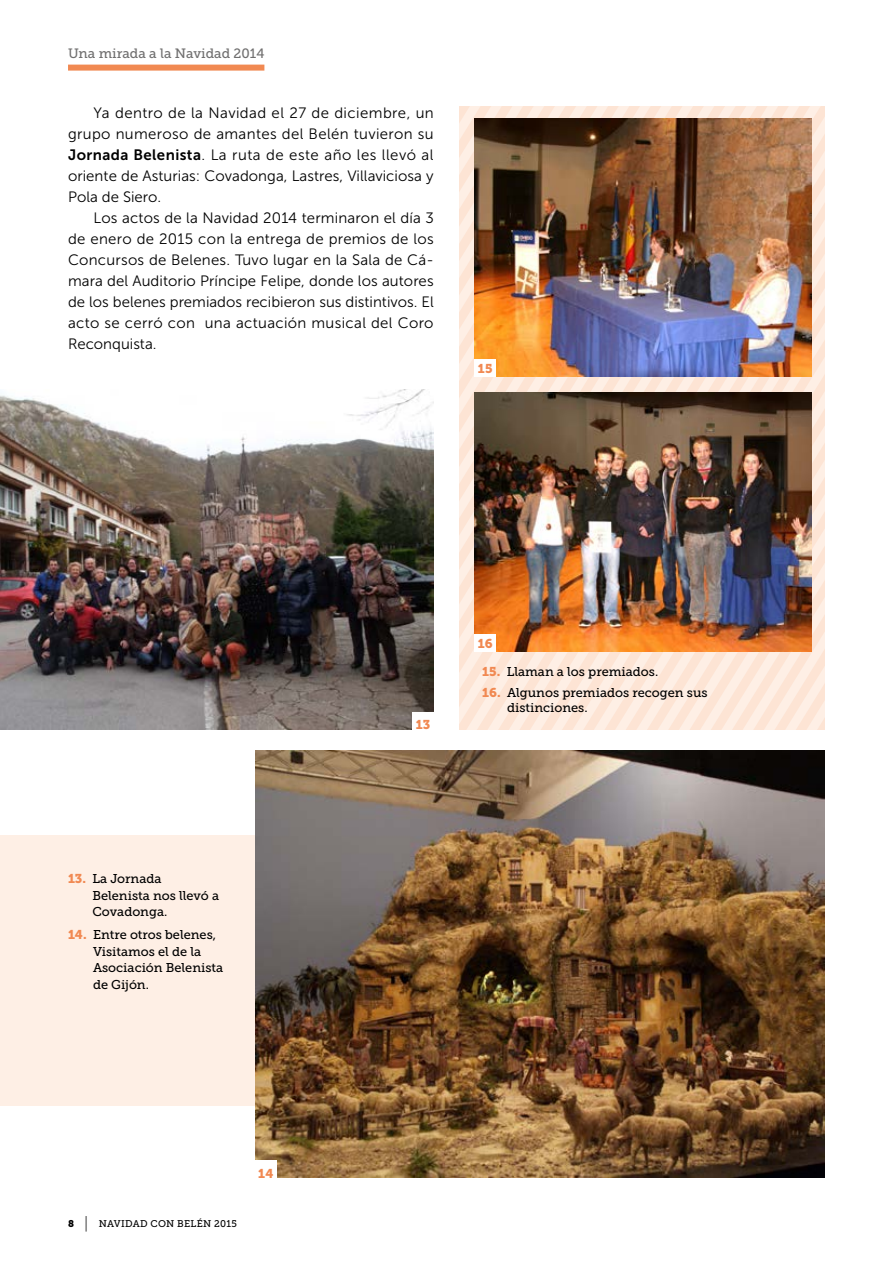
<style>
.page{position:relative;width:893px;height:1263px;background:#fff}
.page>*{position:absolute;margin:0;border:0;box-sizing:border-box;transform-origin:0 0}
.t1{font:15px/21px "Museo Sans 300";letter-spacing:.005em;color:#000;text-align:justify}
.t2{font:13.5px "Museo Slab 500";color:#706f6f}
.t3{font:12.75px/16.5px "Museo Slab 500";color:#000}
.t4{font:12.75px "Museo Slab 900";letter-spacing:.02em;color:#f18952}
.t5{font:9.75px "Museo Slab 500";letter-spacing:.025em;color:#000}
.s1{font-family:"Museo Sans 700"}
.s2{font-family:"Museo Slab 900";color:#f18952}
.s3{font-family:"Museo Slab 900"}
.s4{font-family:"Museo Slab 100";font-size:16.5px}
</style>
<div class="page">
<svg style="left:459px;top:106px;width:20px;height:623px;background:#fde9dc"></svg>
<svg style="left:649px;top:106px;width:21px;height:623px;background:#fbe6d8"></svg>
<svg style="left:670px;top:106px;width:21px;height:623px;background:#fbe6d8"></svg>
<svg style="left:691px;top:106px;width:22px;height:623px;background:#fbe6d8"></svg>
<svg style="left:713px;top:106px;width:21px;height:623px;background:#fbe6d8"></svg>
<svg style="left:734px;top:106px;width:21px;height:623px;background:#fbe6d8"></svg>
<svg style="left:755px;top:106px;width:70px;height:623px;background:#f8e3d5"></svg>
<div style="left:0;top:835px;width:329px;height:271px;background:#feefe5"></div>
<div style="left:68px;top:65px;width:196px;height:6px;background:#f18952"></div>
<img style="left:0;top:389px;width:434px;height:340px">
<img style="left:255px;top:750px;width:570px;height:428px">
<div style="left:412px;top:712px;width:22px;height:17px;background:#fff"></div>
<div style="left:255px;top:1161px;width:21px;height:17px;background:#fff"></div>
<img style="left:475px;top:118px;width:336px;height:259px">
<img style="left:475px;top:393px;width:336px;height:258px">
<div style="left:475px;top:360px;width:21px;height:17px;background:#fff"></div>
<div style="left:475px;top:634px;width:21px;height:17px;background:#fff"></div>
<p class="t2" style="left:68px;top:46px;width:198px">Una mirada a la Navidad 2014</p>
<p class="t1" style="left:68px;top:102px;width:367px;text-indent:26px">Ya dentro de la Navidad el 27 de diciembre, un grupo numeroso de amantes del Belén tuvieron su <span class="s1">Jornada Belenista</span>. La ruta de este año les llevó al oriente de Asturias: Covadonga, Lastres, Villaviciosa y Pola de Siero.</p>
<p class="t1" style="left:68px;top:207px;width:367px;text-indent:26px">Los actos de la Navidad 2014 terminaron el día 3 de enero de 2015 con la entrega de premios de los Concursos de Belenes. Tuvo lugar en la Sala de Cá&shy;mara del Auditorio Príncipe Felipe, donde los autores de los belenes premiados recibieron sus distintivos. El acto se cerró con una actuación musical del Coro Reconquista.</p>
<p class="t4" style="left:478px;top:361px;width:16px">15</p>
<p class="t3" style="left:92px;top:871px;width:128px;text-indent:-24px"><span class="s2">13.</span> La Jornada<br>Belenista nos llevó a<br>Covadonga.</p>
<p class="t3" style="left:93px;top:927px;width:132px;text-indent:-25px"><span class="s2">14.</span> Entre otros belenes,<br>Visitamos el de la<br>Asociación Belenista de Gijón.</p>
<p class="t5" style="left:68px;top:1218px;width:170px"><span class="s3">8</span> <span class="s4">|</span> NAVIDAD CON BELÉN 2015</p>
<p class="t4" style="left:258px;top:1166px;width:17px">14</p>
<p class="t4" style="left:416px;top:717px;width:16px">13</p>
<p class="t4" style="left:478px;top:636px;width:16px">16</p>
<p class="t3" style="left:482px;top:663px;width:178px"><span class="s2">15.</span> Llaman a los premiados.</p>
<p class="t3" style="left:507px;top:685px;width:202px;line-height:15px;text-indent:-25px"><span class="s2">16.</span> Algunos premiados recogen sus distinciones.</p>
</div>
